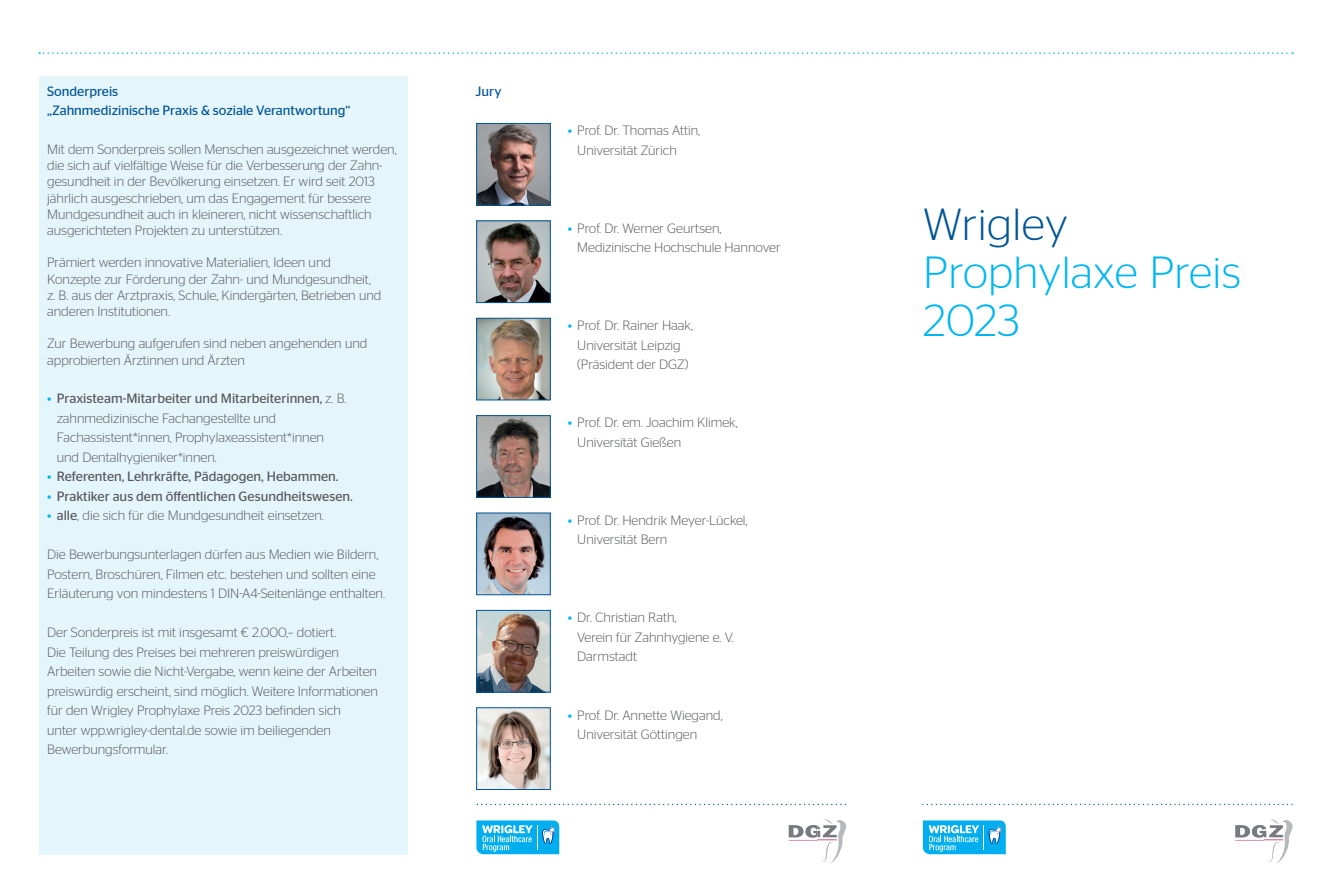
<style>
.page{position:relative;width:1331px;height:893px;background:#fff}
.page>*{position:absolute;margin:0;border:0;box-sizing:border-box;transform-origin:0 0}
.t1{font:300 45px/48px "Stag Sans";letter-spacing:.01em;color:#00b6f0}
.t2{font:300 45px "Stag Sans";letter-spacing:.01em;color:#005594}
.t3{font:300 13.5px/19.5px "Stag Sans";color:#57585a}
.t4{font:13.5px "Stag Sans";color:#57585a}
.t5{font:13.5px/19.5px "Stag Sans";color:#005594}
.s1{font-weight:400;color:#00b6f0}
.s2{font-weight:400}
.s3{color:#00b6f0}
</style>
<div class="page">
<svg style="left:476px;top:820px;width:84px;height:35px;background:#3cbef0"></svg>
<svg style="left:922px;top:820px;width:84px;height:35px;background:#3cbef0"></svg>
<div style="left:39px;top:76px;width:369px;height:779px;background:#e5f5fc"></div>
<svg style="left:1252px;top:825px;width:12px;height:13px"></svg>
<img style="left:1270px;top:819px;width:15px;height:5px">
<svg style="left:805px;top:825px;width:12px;height:13px"></svg>
<img style="left:824px;top:819px;width:15px;height:5px">
<svg style="left:39px;top:52px;width:1254px;height:2px"></svg>
<svg style="left:923px;top:804px;width:370px;height:1px"></svg>
<svg style="left:477px;top:804px;width:369px;height:1px"></svg>
<img style="left:478px;top:125px;width:71px;height:79px">
<div style="left:476px;top:123px;width:75px;height:83px;border:1px solid #005594"></div>
<img style="left:478px;top:222px;width:71px;height:79px">
<div style="left:476px;top:220px;width:75px;height:83px;border:1px solid #005594"></div>
<img style="left:478px;top:320px;width:71px;height:78px">
<div style="left:476px;top:318px;width:75px;height:82px;border:1px solid #005594"></div>
<img style="left:478px;top:612px;width:71px;height:78px">
<div style="left:476px;top:610px;width:75px;height:82px;border:1px solid #005594"></div>
<img style="left:478px;top:417px;width:71px;height:79px">
<div style="left:476px;top:415px;width:75px;height:83px;border:1px solid #005594"></div>
<img style="left:478px;top:515px;width:71px;height:78px">
<div style="left:476px;top:513px;width:75px;height:82px;border:1px solid #005594"></div>
<img style="left:478px;top:709px;width:71px;height:79px">
<div style="left:476px;top:707px;width:75px;height:83px;border:1px solid #005594"></div>
<p class="t5" style="left:47px;top:81px;width:305px">Sonderpreis<br>„Zahnmedizinische Praxis &amp; soziale Verantwortung“</p>
<p class="t3" style="left:47px;top:141px;width:351px;line-height:16.2px">Mit dem Sonderpreis sollen Menschen ausgezeichnet werden, die sich auf vielfältige Weise für die Verbesserung der Zahn&shy;gesundheit in der Bevölkerung einsetzen. Er wird seit 2013 jährlich ausgeschrieben, um das Engagement für bessere Mundgesundheit auch in kleineren, nicht wissenschaftlich ausgerichteten Projekten zu unterstützen.</p>
<p class="t3" style="left:47px;top:254px;width:336px;line-height:16.2px">Prämiert werden innovative Materialien, Ideen und Konzepte zur Förderung der Zahn- und Mundgesundheit, z. B. aus der Arztpraxis, Schule, Kindergärten, Betrieben und anderen Institutionen.</p>
<p class="t3" style="left:47px;top:335px;width:322px;line-height:16.2px">Zur Bewerbung aufgerufen sind neben angehenden und approbierten Ärztinnen und Ärzten</p>
<p class="t3" style="left:57px;top:389px;width:291px;text-indent:-10px"><span class="s1">•</span> <span class="s2">Praxisteam-Mitarbeiter und Mitarbeiterinnen,</span> z. B. zahnmedizinische Fachangestellte und Fachassistent*innen, Prophylaxeassistent*innen und Dentalhygieniker*innen.</p>
<p class="t4" style="left:47px;top:469px;width:293px"><span class="s3">•</span> Referenten, Lehrkräfte, Pädagogen, Hebammen.</p>
<p class="t4" style="left:47px;top:489px;width:307px"><span class="s3">•</span> Praktiker aus dem öffentlichen Gesundheitswesen.</p>
<p class="t3" style="left:47px;top:506px;width:278px"><span class="s1">•</span> <span class="s2">alle</span>, die sich für die Mundgesundheit einsetzen.</p>
<p class="t3" style="left:47px;top:544px;width:339px">Die Bewerbungsunterlagen dürfen aus Medien wie Bildern,<br>Postern, Broschüren, Filmen etc. bestehen und sollten eine<br>Erläuterung von mindestens 1 DIN-A4-Seitenlänge enthalten.</p>
<p class="t3" style="left:47px;top:622px;width:332px">Der Sonderpreis ist mit insgesamt € 2.000,– dotiert.<br>Die Teilung des Preises bei mehreren preiswürdigen Arbeiten sowie die Nicht-Vergabe, wenn keine der Arbeiten preiswürdig erscheint, sind möglich. Weitere Informationen für den Wrigley Prophylaxe Preis 2023 befinden sich<br>unter wpp.wrigley-dental.de sowie im beiliegenden Bewerbungsformular.</p>
<p class="t5" style="left:476px;top:81px;width:28px">Jury</p>
<p class="t3" style="left:577px;top:121px;width:124px;text-indent:-10px"><span class="s1">•</span> Prof. Dr. Thomas Attin,<br>Universität Zürich</p>
<p class="t3" style="left:577px;top:218px;width:205px;text-indent:-10px"><span class="s1">•</span> Prof. Dr. Werner Geurtsen,<br>Medizinische Hochschule Hannover</p>
<p class="t3" style="left:568px;top:315px;width:127px;text-align:center"><span class="s1">•</span> Prof. Dr. Rainer Haak,<br>Universität Leipzig (Präsident der DGZ)</p>
<p class="t3" style="left:577px;top:413px;width:162px;text-indent:-10px"><span class="s1">•</span> Prof. Dr. em. Joachim Klimek,<br>Universität Gießen</p>
<p class="t3" style="left:577px;top:510px;width:172px;text-indent:-10px"><span class="s1">•</span> Prof. Dr. Hendrik Meyer-Lückel,<br>Universität Bern</p>
<p class="t3" style="left:577px;top:608px;width:158px;text-indent:-10px"><span class="s1">•</span> Dr. Christian Rath,<br>Verein für Zahnhygiene e. V.<br>Darmstadt</p>
<p class="t3" style="left:577px;top:705px;width:147px;text-indent:-10px"><span class="s1">•</span> Prof. Dr. Annette Wiegand,<br>Universität Göttingen</p>
<h1 class="t2" style="left:923px;top:199px;width:146px">Wrigley</h1>
<h1 class="t1" style="left:923px;top:247px;width:319px">Prophylaxe Preis<br>2023</h1>
</div>
